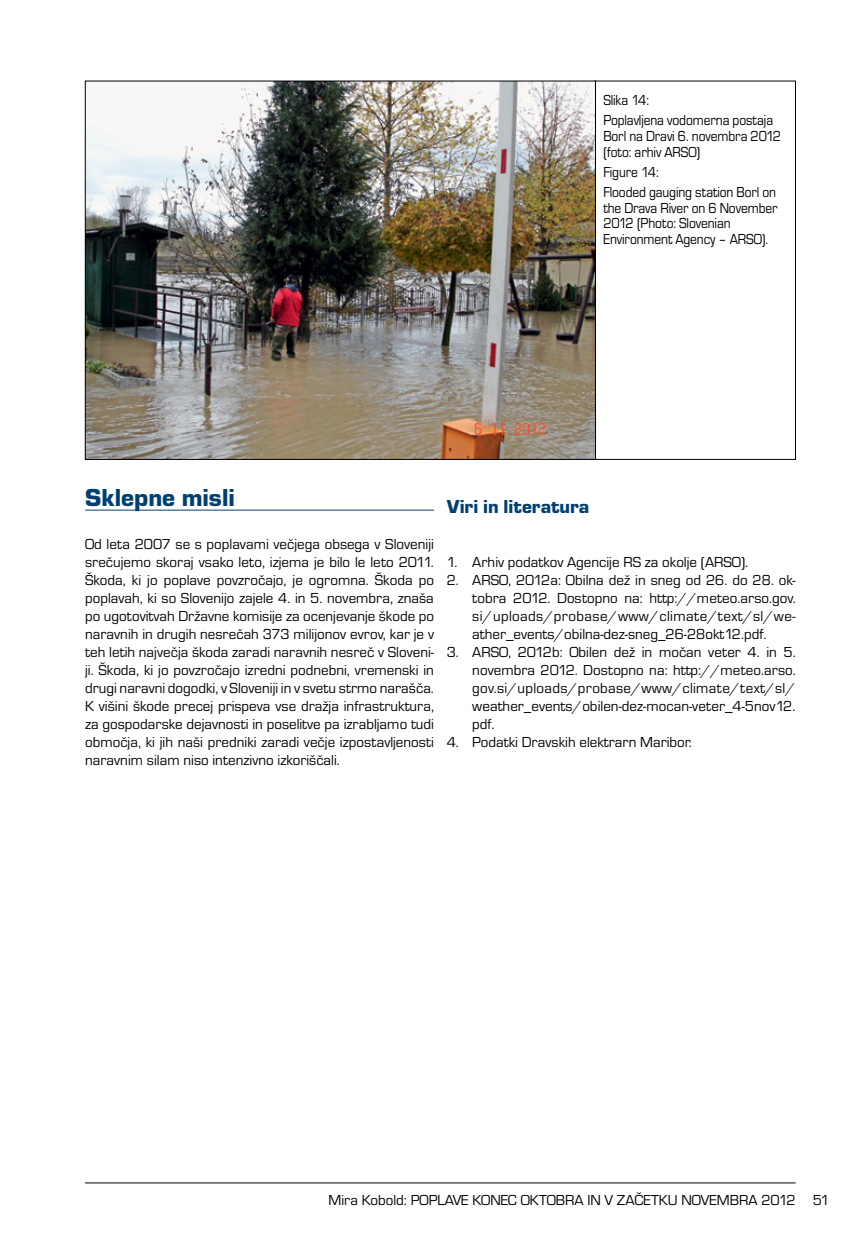
<style>
.page{position:relative;width:851px;height:1234px;background:#fff}
.page>*{position:absolute;margin:0;border:0;box-sizing:border-box;transform-origin:0 0}
.t1{font:25.5px "Eurostile TEE Blac";color:#004071}
.t2{font:19.5px "Eurostile TEE Blac";color:#004071}
.t3{font:15px/18px "Eurostile TEE";color:#000;text-align:justify}
.t4{font:15px/15.8px "Eurostile TEE";color:#000;scale:.9 1}
</style>
<div class="page">
<hr style="left:85px;top:1182px;width:710px;height:1px;background:#000">
<div style="left:594px;top:81px;width:201px;height:378px;border:1px solid #000"></div>
<hr style="left:85px;top:509px;width:349px;height:1px;background:#004071">
<img style="left:87px;top:83px;width:506px;height:374px">
<p class="t4" style="left:603px;top:91px;width:190px;line-height:20px">Slika 14:<br>Poplavljena vodomerna postaja</p>
<p class="t4" style="left:603px;top:128px;width:199px">Borl na Dravi 6. novembra 2012 (foto: arhiv ARSO)</p>
<p class="t4" style="left:603px;top:162px;width:193px;line-height:20px">Figure 14:<br>Flooded gauging station Borl on</p>
<p class="t4" style="left:603px;top:200px;width:195px">the Drava River on 6 November<br>2012 (Photo: Slovenian<br>Environment Agency – ARSO).</p>
<h1 class="t1" style="left:85px;top:483px;width:151px">Sklepne misli</h1>
<p class="t3" style="left:85px;top:535px;width:350px">Od leta 2007 se s poplavami večjega obsega v Sloveniji srečujemo skoraj vsako leto, izjema je bilo le leto 2011.<br>Škoda, ki jo poplave povzročajo, je ogromna. Škoda po poplavah, ki so Slovenijo zajele 4. in 5. novembra, znaša po ugotovitvah Državne komisije za ocenjevanje škode po naravnih in drugih nesrečah 373 milijonov evrov, kar je v teh letih največja škoda zaradi naravnih nesreč v Sloveni&shy;ji. Škoda, ki jo povzročajo izredni podnebni, vremenski in drugi naravni dogodki, v Sloveniji in v svetu strmo narašča.<br>K višini škode precej prispeva vse dražja infrastruktura, za gospodarske dejavnosti in poselitve pa izrabljamo tudi območja, ki jih naši predniki zaradi večje izpostavljenosti naravnim silam niso intenzivno izkoriščali.</p>
<h2 class="t2" style="left:446px;top:496px;width:144px">Viri in literatura</h2>
<p class="t3" style="left:446px;top:553px;width:303px">1. Arhiv podatkov Agencije RS za okolje (ARSO).</p>
<p class="t3" style="left:472px;top:571px;width:325px;text-indent:-26px">2. ARSO, 2012a: Obilna dež in sneg od 26. do 28. ok&shy;tobra 2012. Dostopno na: http://meteo.arso.gov. si/uploads/probase/www/climate/text/sl/we&shy;ather_events/obilna-dez-sneg_26-28okt12.pdf.</p>
<p class="t3" style="left:472px;top:643px;width:325px;text-indent:-26px">3. ARSO, 2012b: Obilen dež in močan veter 4. in 5. novembra 2012. Dostopno na: http://meteo.arso. gov.si/uploads/probase/www/climate/text/sl/ weather_events/obilen-dez-mocan-veter_4-5nov12. pdf.</p>
<p class="t3" style="left:446px;top:733px;width:247px">4. Podatki Dravskih elektrarn Maribor.</p>
<p class="t3" style="left:328px;top:1190px;width:502px">Mira Kobold: POPLAVE KONEC OKTOBRA IN V ZAČETKU NOVEMBRA 2012 51</p>
</div>
